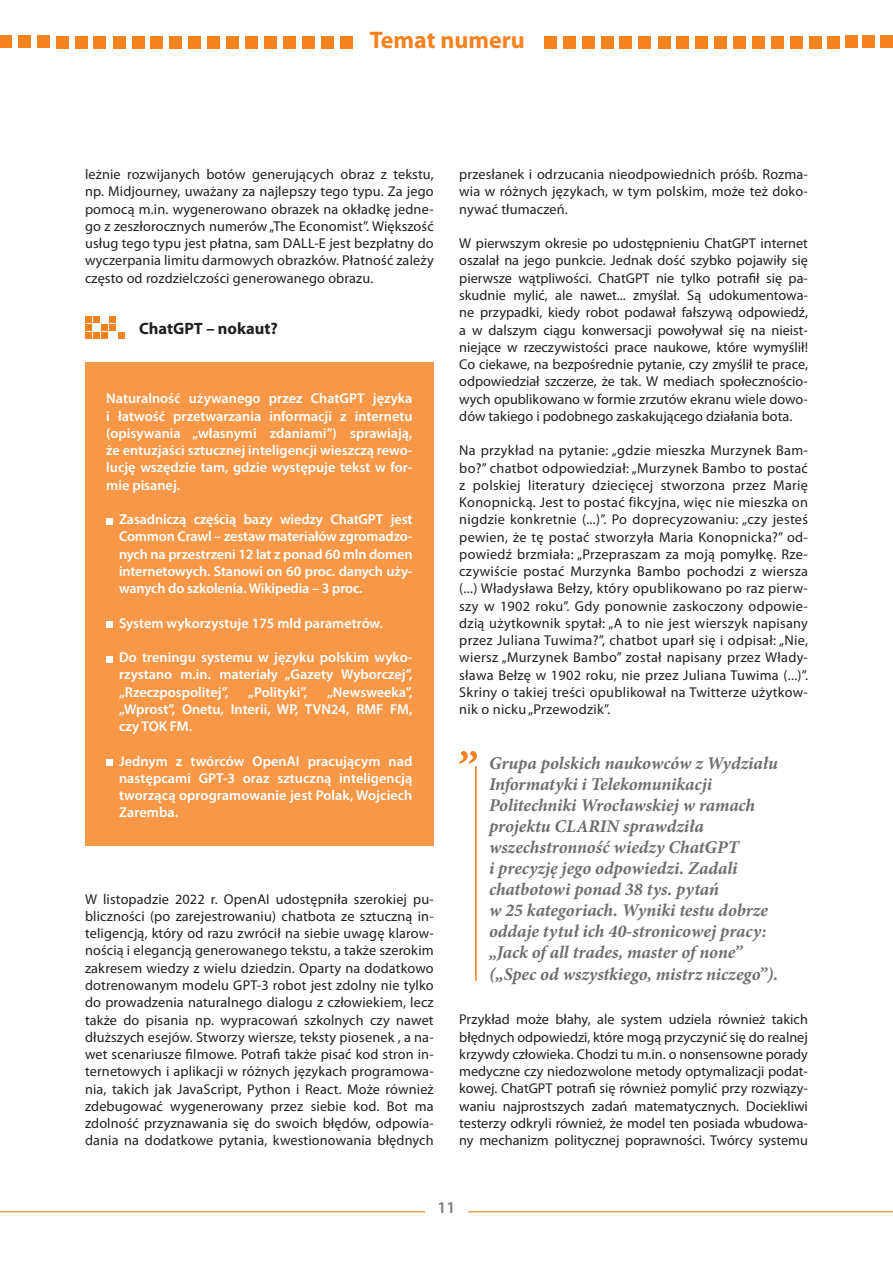
<style>
.page{position:relative;width:893px;height:1263px;background:#fff}
.page>*{position:absolute;margin:0;border:0;box-sizing:border-box;transform-origin:0 0}
.t1{font:700 24px "Myriad Pro";color:#f58220}
.t2{font:italic 700 18px/21px "Minion Pro";letter-spacing:-.005em;color:#6c6d70}
.t3{font:700 16.5px "Myriad Pro";color:#231f20}
.t4{font:600 16.5px "Myriad Pro";color:#76787b}
.t5{font:14.25px/17.2px "Myriad Pro";letter-spacing:.01em;color:#231f20;text-align:justify}
.t6{font:600 14.25px/17.2px "Myriad Pro";color:#fff;text-align:justify}
</style>
<div class="page">
<hr style="left:0;top:1211px;width:893px;height:1px;background:#f58220">
<div style="left:425px;top:1195px;width:43px;height:23px;background:#fff"></div>
<div style="left:880px;top:35px;width:13px;height:13px;background:#f58220"></div>
<div style="left:845px;top:35px;width:13px;height:13px;background:#f58220"></div>
<div style="left:809px;top:36px;width:13px;height:13px;background:#f58220"></div>
<div style="left:790px;top:36px;width:13px;height:13px;background:#f58220"></div>
<div style="left:752px;top:36px;width:13px;height:13px;background:#f58220"></div>
<div style="left:733px;top:36px;width:13px;height:13px;background:#f58220"></div>
<div style="left:714px;top:36px;width:13px;height:13px;background:#f58220"></div>
<div style="left:582px;top:36px;width:13px;height:13px;background:#f58220"></div>
<div style="left:544px;top:36px;width:13px;height:13px;background:#f58220"></div>
<div style="left:563px;top:36px;width:13px;height:13px;background:#f58220"></div>
<div style="left:658px;top:36px;width:12px;height:13px;background:#f58220"></div>
<div style="left:638px;top:36px;width:13px;height:13px;background:#f58220"></div>
<div style="left:601px;top:36px;width:13px;height:13px;background:#f58220"></div>
<div style="left:676px;top:36px;width:13px;height:13px;background:#f58220"></div>
<div style="left:619px;top:36px;width:13px;height:13px;background:#f58220"></div>
<div style="left:695px;top:36px;width:13px;height:13px;background:#f58220"></div>
<div style="left:771px;top:36px;width:13px;height:13px;background:#f58220"></div>
<div style="left:827px;top:36px;width:13px;height:13px;background:#f58220"></div>
<div style="left:862px;top:35px;width:13px;height:13px;background:#f58220"></div>
<div style="left:340px;top:36px;width:13px;height:13px;background:#f58220"></div>
<div style="left:283px;top:36px;width:13px;height:13px;background:#f58220"></div>
<div style="left:302px;top:36px;width:13px;height:13px;background:#f58220"></div>
<div style="left:169px;top:36px;width:13px;height:13px;background:#f58220"></div>
<div style="left:132px;top:36px;width:13px;height:13px;background:#f58220"></div>
<div style="left:93px;top:36px;width:13px;height:13px;background:#f58220"></div>
<div style="left:75px;top:36px;width:13px;height:13px;background:#f58220"></div>
<div style="left:37px;top:35px;width:13px;height:13px;background:#f58220"></div>
<div style="left:18px;top:35px;width:13px;height:13px;background:#f58220"></div>
<div style="left:0;top:35px;width:12px;height:13px;background:#f58220"></div>
<div style="left:56px;top:36px;width:13px;height:13px;background:#f58220"></div>
<div style="left:113px;top:36px;width:13px;height:13px;background:#f58220"></div>
<div style="left:150px;top:36px;width:13px;height:13px;background:#f58220"></div>
<div style="left:245px;top:36px;width:13px;height:12px;background:#f58220"></div>
<div style="left:226px;top:36px;width:13px;height:13px;background:#f58220"></div>
<div style="left:188px;top:36px;width:13px;height:13px;background:#f58220"></div>
<div style="left:207px;top:36px;width:13px;height:13px;background:#f58220"></div>
<div style="left:321px;top:36px;width:13px;height:13px;background:#f58220"></div>
<div style="left:264px;top:36px;width:13px;height:13px;background:#f58220"></div>
<div style="left:85px;top:362px;width:348px;height:483px;background:#f79848"></div>
<svg style="left:85px;top:316px;width:39px;height:23px"></svg>
<svg style="left:106px;top:518px;width:6px;height:6px"></svg>
<svg style="left:106px;top:622px;width:6px;height:6px"></svg>
<svg style="left:106px;top:656px;width:6px;height:6px"></svg>
<svg style="left:106px;top:760px;width:6px;height:6px"></svg>
<svg style="left:459px;top:751px;width:18px;height:12px"></svg>
<hr style="left:475px;top:766px;width:2px;height:215px;background:#f58220">
<h1 class="t1" style="left:370px;top:25px;width:157px">Temat numeru</h1>
<p class="t5" style="left:85px;top:165px;width:350px">leżnie rozwijanych botów generujących obraz z tekstu, np. Midjourney, uważany za najlepszy tego typu. Za jego pomocą m.in. wygenerowano obrazek na okładkę jedne&shy;go z zeszłorocznych numerów „The Economist”. Większość usług tego typu jest płatna, sam DALL-E jest bezpłatny do wyczerpania limitu darmowych obrazków. Płatność zależy często od rozdzielczości generowanego obrazu.</p>
<p class="t3" style="left:139px;top:318px;width:140px">ChatGPT – nokaut?</p>
<p class="t6" style="left:106px;top:390px;width:308px">Naturalność używanego przez ChatGPT języka i łatwość przetwarzania informacji z internetu (opisywania „własnymi zdaniami”) sprawiają, że entuzjaści sztucznej inteligencji wieszczą rewo&shy;lucję wszędzie tam, gdzie występuje tekst w for&shy;mie pisanej.</p>
<p class="t6" style="left:119px;top:510px;width:295px">Zasadniczą częścią bazy wiedzy ChatGPT jest Common Crawl – zestaw materiałów zgromadzo&shy;nych na przestrzeni 12 lat z ponad 60 mln domen internetowych. Stanowi on 60 proc. danych uży&shy;wanych do szkolenia. Wikipedia – 3 proc.</p>
<p class="t6" style="left:119px;top:614px;width:265px">System wykorzystuje 175 mld parametrów.</p>
<p class="t6" style="left:119px;top:648px;width:295px">Do treningu systemu w języku polskim wyko&shy;rzystano m.in. materiały „Gazety Wyborczej”, „Rzeczpospolitej”,</p>
<p class="t6" style="left:119px;top:683px;width:295px;text-indent:208px">„Newsweeka”, „Wprost”, Onetu, Interii, WP, TVN24, RMF FM, czy TOK FM.</p>
<p class="t6" style="left:119px;top:752px;width:295px">Jednym z twórców OpenAI pracującym nad następcami GPT-3 oraz sztuczną inteligencją tworzącą oprogramowanie jest Polak, Wojciech Zaremba.</p>
<p class="t6" style="left:248px;top:683px;width:60px">„Polityki”,</p>
<p class="t5" style="left:85px;top:890px;width:350px">W listopadzie 2022 r. OpenAI udostępniła szerokiej pu&shy;bliczności (po zarejestrowaniu) chatbota ze sztuczną in&shy;teligencją, który od razu zwrócił na siebie uwagę klarow&shy;nością i elegancją generowanego tekstu, a także szerokim zakresem wiedzy z wielu dziedzin. Oparty na dodatkowo dotrenowanym modelu GPT-3 robot jest zdolny nie tylko do prowadzenia naturalnego dialogu z człowiekiem, lecz także do pisania np. wypracowań szkolnych czy nawet dłuższych esejów. Stworzy wiersze, teksty piosenek , a na&shy;wet scenariusze filmowe. Potrafi także pisać kod stron in&shy;ternetowych i aplikacji w różnych językach programowa&shy;nia, takich jak JavaScript, Python i React. Może również zdebugować wygenerowany przez siebie kod. Bot ma zdolność przyznawania się do swoich błędów, odpowia&shy;dania na dodatkowe pytania, kwestionowania błędnych</p>
<p class="t5" style="left:459px;top:166px;width:350px">przesłanek i odrzucania nieodpowiednich próśb. Rozma&shy;wia w różnych językach, w tym polskim, może też doko&shy;nywać tłumaczeń.</p>
<p class="t5" style="left:459px;top:235px;width:350px">W pierwszym okresie po udostępnieniu ChatGPT internet oszalał na jego punkcie. Jednak dość szybko pojawiły się pierwsze wątpliwości. ChatGPT nie tylko potrafił się pa&shy;skudnie mylić, ale nawet... zmyślał. Są udokumentowa&shy;ne przypadki, kiedy robot podawał fałszywą odpowiedź, a w dalszym ciągu konwersacji powoływał się na nieist&shy;niejące w rzeczywistości prace naukowe, które wymyślił!<br>Co ciekawe, na bezpośrednie pytanie, czy zmyślił te prace, odpowiedział szczerze, że tak. W mediach społecznościo&shy;wych opublikowano w formie zrzutów ekranu wiele dowo&shy;dów takiego i podobnego zaskakującego działania bota.</p>
<p class="t5" style="left:459px;top:442px;width:350px">Na przykład na pytanie: „gdzie mieszka Murzynek Bam&shy;bo?” chatbot odpowiedział: „Murzynek Bambo to postać z polskiej literatury dziecięcej stworzona przez Marię Konopnicką. Jest to postać fikcyjna, więc nie mieszka on nigdzie konkretnie (...)”. Po doprecyzowaniu: „czy jesteś pewien, że tę postać stworzyła Maria Konopnicka?” od&shy;powiedź brzmiała: „Przepraszam za moją pomyłkę. Rze&shy;czywiście postać Murzynka Bambo pochodzi z wiersza (...) Władysława Bełzy, który opublikowano po raz pierw&shy;szy w 1902 roku”. Gdy ponownie zaskoczony odpowie&shy;dzią użytkownik spytał: „A to nie jest wierszyk napisany przez Juliana Tuwima?”, chatbot uparł się i odpisał: „Nie, wiersz „Murzynek Bambo” został napisany przez Włady&shy;sława Bełzę w 1902 roku, nie przez Juliana Tuwima (...)”.<br>Skriny o takiej treści opublikował na Twitterze użytkow&shy;nik o nicku „Przewodzik”.</p>
<p class="t2" style="left:489px;top:753px;width:291px">Grupa polskich naukowców z Wydziału Informatyki i Telekomunikacji Politechniki Wrocławskiej w ramach projektu CLARIN sprawdziła wszechstronność wiedzy ChatGPT<br>i precyzję jego odpowiedzi. Zadali chatbotowi ponad 38 tys. pytań<br>w 25 kategoriach. Wyniki testu dobrze oddaje tytuł ich 40-stronicowej pracy: „Jack of all trades, master of none” („Spec od wszystkiego, mistrz niczego”).</p>
<p class="t5" style="left:459px;top:1011px;width:350px">Przykład może błahy, ale system udziela również takich błędnych odpowiedzi, które mogą przyczynić się do realnej krzywdy człowieka. Chodzi tu m.in. o nonsensowne porady medyczne czy niedozwolone metody optymalizacji podat&shy;kowej. ChatGPT potrafi się również pomylić przy rozwiązy&shy;waniu najprostszych zadań matematycznych. Dociekliwi testerzy odkryli również, że model ten posiada wbudowa&shy;ny mechanizm politycznej poprawności. Twórcy systemu</p>
<p class="t4" style="left:438px;top:1197px;width:19px">11</p>
</div>
